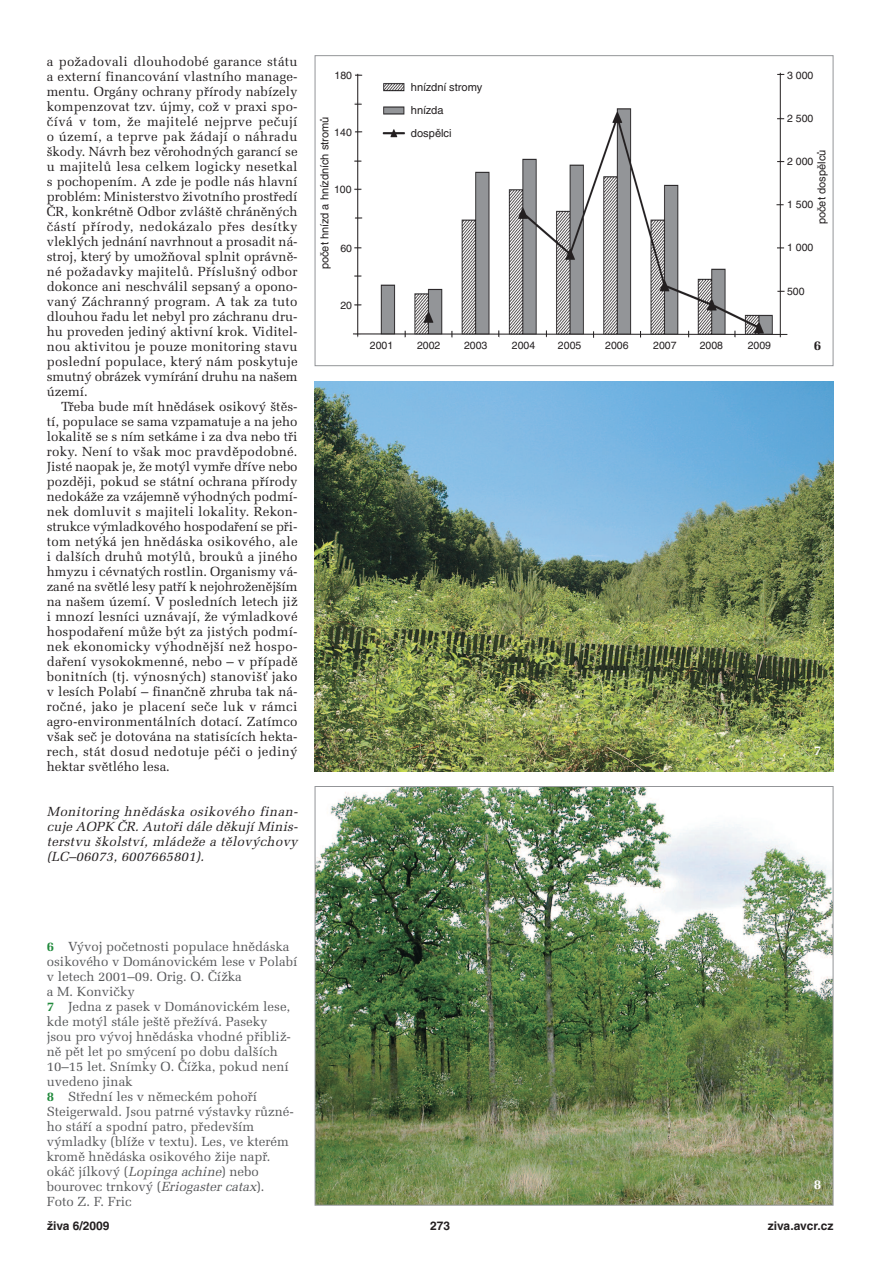
<style>
.page{position:relative;width:893px;height:1263px;background:#fff}
.page>*{position:absolute;margin:0;border:0;box-sizing:border-box;transform-origin:0 0}
.t1{font:700 13.5px "Melior CE";color:#fff}
.t2{font:700 13.5px "Melior CE";color:#231f20}
.t3{font:13.2px/15px "Melior CE";color:#231f20;text-align:justify}
.t4{font:13.2px/15px "Melior CE";color:#57585a}
.t5{font:italic 13.2px/15px "Melior CE";letter-spacing:.03em;color:#231f20;text-align:justify}
.t6{font:700 12px "Helvetica CE";color:#231f20}
.t7{font:11.1px/23px "Helvetica CE";color:#231f20}
.t8{font:10.5px "Helvetica CE";color:#231f20}
.s1{font-weight:700;color:#218a3c}
.s2{font-style:italic}
</style>
<div class="page">
<img style="left:354px;top:72px;width:428px;height:258px">
<div style="left:315px;top:55px;width:518px;height:311px;border:1px solid #939598"></div>
<img style="left:315px;top:381px;width:518px;height:390px">
<img style="left:317px;top:788px;width:514px;height:415px">
<hr style="left:357px;top:74px;width:1px;height:263px;background:#231f20">
<hr style="left:780px;top:73px;width:1px;height:264px;background:#231f20">
<svg style="left:353px;top:330px;width:435px;height:8px"></svg>
<p class="t3" style="left:47px;top:56px;width:252px">a požadovali dlouhodobé garance státu a externí financování vlastního manage&shy;mentu. Orgány ochrany přírody nabízely kompenzovat tzv. újmy, což v praxi spo&shy;čívá v tom, že majitelé nejprve pečují o území, a teprve pak žádají o náhradu škody. Návrh bez věrohodných garancí se u majitelů lesa celkem logicky nesetkal s pochopením. A zde je podle nás hlavní problém: Ministerstvo životního prostředí ČR, konkrétně Odbor zvláště chráněných částí přírody, nedokázalo přes desítky vleklých jednání navrhnout a prosadit ná&shy;stroj, který by umožňoval splnit oprávně&shy;né požadavky majitelů. Příslušný odbor dokonce ani neschválil sepsaný a opono&shy;vaný Záchranný program. A tak za tuto dlouhou řadu let nebyl pro záchranu dru&shy;hu proveden jediný aktivní krok. Viditel&shy;nou aktivitou je pouze monitoring stavu poslední populace, který nám poskytuje smutný obrázek vymírání druhu na našem území.</p>
<p class="t3" style="left:47px;top:401px;width:252px;text-indent:14px">Třeba bude mít hnědásek osikový štěs&shy;tí, populace se sama vzpamatuje a na jeho lokalitě se s ním setkáme i za dva nebo tři roky. Není to však moc pravděpodobné.<br>Jisté naopak je, že motýl vymře dříve nebo později, pokud se státní ochrana přírody nedokáže za vzájemně výhodných podmí&shy;nek domluvit s majiteli lokality. Rekon&shy;strukce výmladkového hospodaření se při&shy;tom netýká jen hnědáska osikového, ale i dalších druhů motýlů, brouků a jiného hmyzu i cévnatých rostlin. Organismy vá&shy;zané na světlé lesy patří k nejohroženějším na našem území. V posledních letech již i mnozí lesníci uznávají, že výmladkové hospodaření může být za jistých podmí&shy;nek ekonomicky výhodnější než hospo&shy;daření vysokokmenné, nebo – v případě bonitních (tj. výnosných) stanovišť jako v lesích Polabí – finančně zhruba tak ná&shy;ročné, jako je placení seče luk v rámci agro-environmentálních dotací. Zatímco však seč je dotována na statisících hekta&shy;rech, stát dosud nedotuje péči o jediný hektar světlého lesa.</p>
<p class="t5" style="left:47px;top:806px;width:255px">Monitoring hnědáska osikového finan&shy;cuj e AOPK ČR. Autoři dále děkuj í Minis&shy;terstvu školství, mládeže a tělovýchovy (LC–06073, 6007665801).</p>
<p class="t8" style="left:335px;top:72px;width:19px">180</p>
<p class="t7" style="left:314px;top:269px;width:154px;rotate:-90deg">počet hnízd a hnízdních stromů</p>
<p class="t8" style="left:334px;top:128px;width:19px">140</p>
<p class="t8" style="left:334px;top:185px;width:19px">100</p>
<p class="t8" style="left:340px;top:245px;width:13px">60</p>
<p class="t8" style="left:340px;top:301px;width:13px">20</p>
<p class="t7" style="left:411px;top:77px;width:73px">hnízdní stromy</p>
<p class="t7" style="left:411px;top:99px;width:42px">hnízda dospělci</p>
<p class="t8" style="left:787px;top:72px;width:28px">3 000</p>
<p class="t8" style="left:787px;top:115px;width:28px">2 500</p>
<p class="t7" style="left:811px;top:224px;width:76px;rotate:-90deg">počet dospělců</p>
<p class="t8" style="left:787px;top:158px;width:28px">2 000</p>
<p class="t8" style="left:787px;top:200px;width:28px">1 500</p>
<p class="t8" style="left:787px;top:243px;width:28px">1 000</p>
<p class="t8" style="left:787px;top:287px;width:19px">500</p>
<p class="t8" style="left:370px;top:341px;width:25px">2001</p>
<p class="t8" style="left:417px;top:341px;width:25px">2002</p>
<p class="t8" style="left:464px;top:341px;width:25px">2003</p>
<p class="t8" style="left:512px;top:341px;width:25px">2004</p>
<p class="t8" style="left:558px;top:341px;width:25px">2005</p>
<p class="t8" style="left:605px;top:341px;width:25px">2006</p>
<p class="t8" style="left:653px;top:341px;width:25px">2007</p>
<p class="t8" style="left:700px;top:341px;width:25px">2008</p>
<p class="t8" style="left:748px;top:341px;width:25px">2009</p>
<p class="t2" style="left:814px;top:341px;width:9px">6</p>
<p class="t1" style="left:814px;top:746px;width:9px">7</p>
<p class="t4" style="left:47px;top:941px;width:252px"><span class="s1">6</span> Vývoj početnosti populace hnědáska osikového v Dománovickém lese v Polabí v letech 2001–09. Orig. O. Čížka<br>a M. Konvičky<br><span class="s1">7</span> Jedna z pasek v Dománovickém lese, kde motýl stále ještě přežívá. Paseky<br>jsou pro vývoj hnědáska vhodné přibliž&shy;ně pět let po smýcení po dobu dalších 10–15 let. Snímky O. Čížka, pokud není uvedeno jinak<br><span class="s1">8</span> Střední les v německém pohoří Steigerwald. Jsou patrné výstavky různé&shy;ho stáří a spodní patro, především výmladky (blíže v textu). Les, ve kterém kromě hnědáska osikového žije např. okáč jílkový (<span class="s2">Lopingaachine</span>) nebo bourovec trnkový (<span class="s2">Eriogastercatax</span>).<br>Foto Z. F. Fric</p>
<p class="t1" style="left:814px;top:1180px;width:9px">8</p>
<p class="t6" style="left:47px;top:1221px;width:64px">živa 6/2009</p>
<p class="t6" style="left:430px;top:1221px;width:22px">273</p>
<p class="t6" style="left:768px;top:1221px;width:67px">ziva.avcr.cz</p>
</div>
